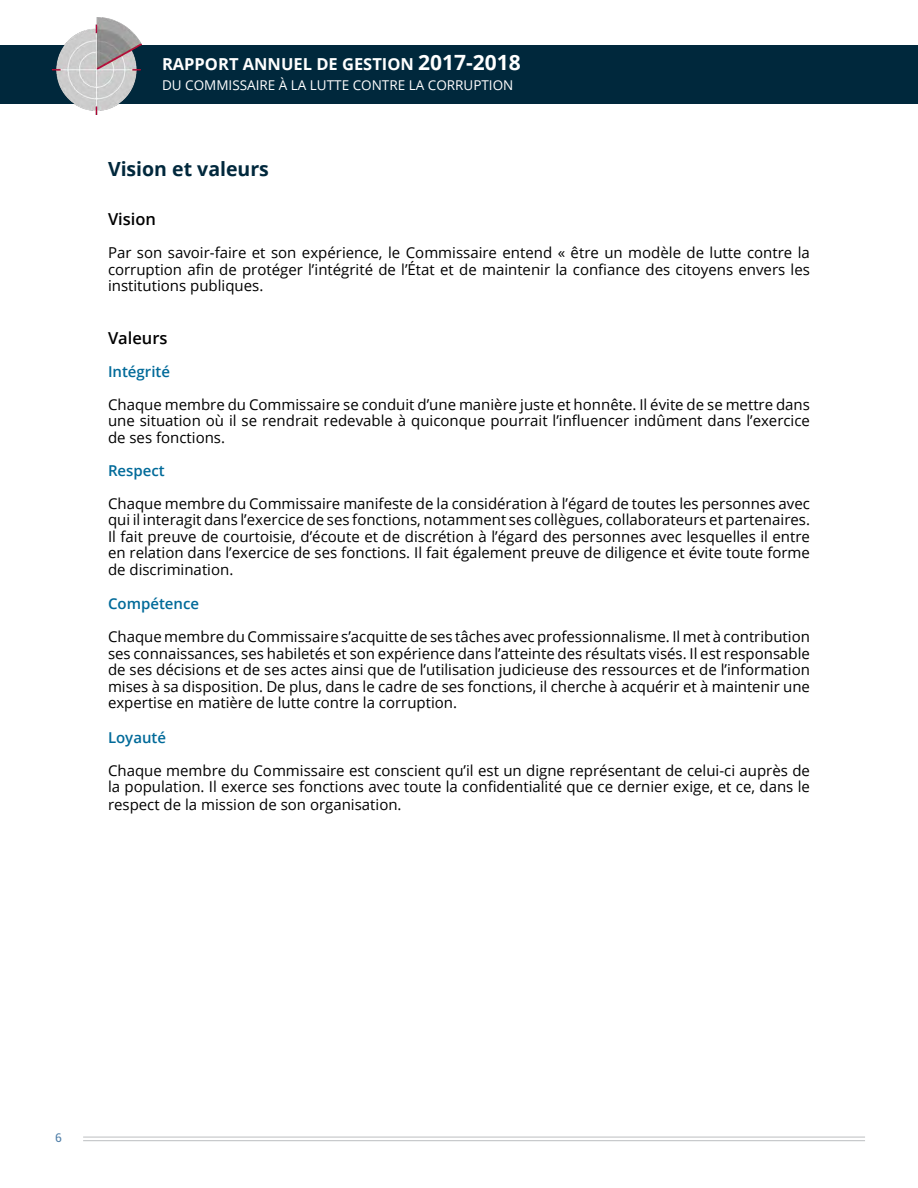
<style>
.page{position:relative;width:918px;height:1188px;background:#fff}
.page>*{position:absolute;margin:0;border:0;box-sizing:border-box;transform-origin:0 0}
.t1{font:700 19.5px "Open Sans";color:#00283c}
.t2{font:700 16.5px "Open Sans";color:#fff}
.t3{font:600 16.5px "Open Sans";color:#000}
.t4{font:15px/16.5px "Open Sans";color:#000;text-align:justify}
.t5{font:600 15px "Open Sans";color:#006a99}
.t6{font:13.5px "Open Sans";color:#fff}
.t7{font:12px "Roboto";color:#4d7da7}
.s1{font-size:21px}
</style>
<div class="page">
<div style="left:0;top:45px;width:918px;height:59px;background:#00283c"></div>
<img style="left:53px;top:17px;width:88px;height:97px">
<hr style="left:83px;top:1137px;width:782px;height:1px;background:#bcbec0">
<hr style="left:83px;top:1140px;width:782px;height:1px;background:#bcbec0">
<p class="t2" style="left:162px;top:52px;width:360px">RAPPORT ANNUEL DE GESTION <span class="s1">2017-2018</span></p>
<p class="t6" style="left:162px;top:75px;width:353px">DU COMMISSAIRE À LA LUTTE CONTRE LA CORRUPTION</p>
<h1 class="t1" style="left:108px;top:155px;width:162px">Vision et valeurs</h1>
<p class="t3" style="left:108px;top:208px;width:50px">Vision</p>
<p class="t4" style="left:108px;top:244px;width:703px">Par son savoir-faire et son expérience, le Commissaire entend « être un modèle de lutte contre la corruption afin de protéger l’intégrité de l’État et de maintenir la confiance des citoyens envers les institutions publiques.</p>
<p class="t3" style="left:108px;top:327px;width:61px">Valeurs</p>
<p class="t5" style="left:108px;top:361px;width:64px">Intégrité</p>
<p class="t4" style="left:108px;top:396px;width:704px">Chaque membre du Commissaire se conduit d’une manière juste et honnête. Il évite de se mettre dans une situation où il se rendrait redevable à quiconque pourrait l’influencer indûment dans l’exercice de ses fonctions.</p>
<p class="t5" style="left:108px;top:460px;width:58px">Respect</p>
<p class="t4" style="left:108px;top:495px;width:704px">Chaque membre du Commissaire manifeste de la considération à l’égard de toutes les personnes avec qui il interagit dans l’exercice de ses fonctions, notamment ses collègues, collaborateurs et partenaires.<br>Il fait preuve de courtoisie, d’écoute et de discrétion à l’égard des personnes avec lesquelles il entre en relation dans l’exercice de ses fonctions. Il fait également preuve de diligence et évite toute forme de discrimination.</p>
<p class="t5" style="left:108px;top:594px;width:93px">Compétence</p>
<p class="t4" style="left:108px;top:628px;width:704px">Chaque membre du Commissaire s’acquitte de ses tâches avec professionnalisme. Il met à contribution ses connaissances, ses habiletés et son expérience dans l’atteinte des résultats visés. Il est responsable de ses décisions et de ses actes ainsi que de l’utilisation judicieuse des ressources et de l’information mises à sa disposition. De plus, dans le cadre de ses fonctions, il cherche à acquérir et à maintenir une expertise en matière de lutte contre la corruption.</p>
<p class="t5" style="left:108px;top:727px;width:60px">Loyauté</p>
<p class="t4" style="left:108px;top:762px;width:704px">Chaque membre du Commissaire est conscient qu’il est un digne représentant de celui-ci auprès de la population. Il exerce ses fonctions avec toute la confidentialité que ce dernier exige, et ce, dans le</p>
<p class="t4" style="left:108px;top:796px;width:295px">respect de la mission de son organisation.</p>
<p class="t7" style="left:55px;top:1130px;width:8px">6</p>
</div>
